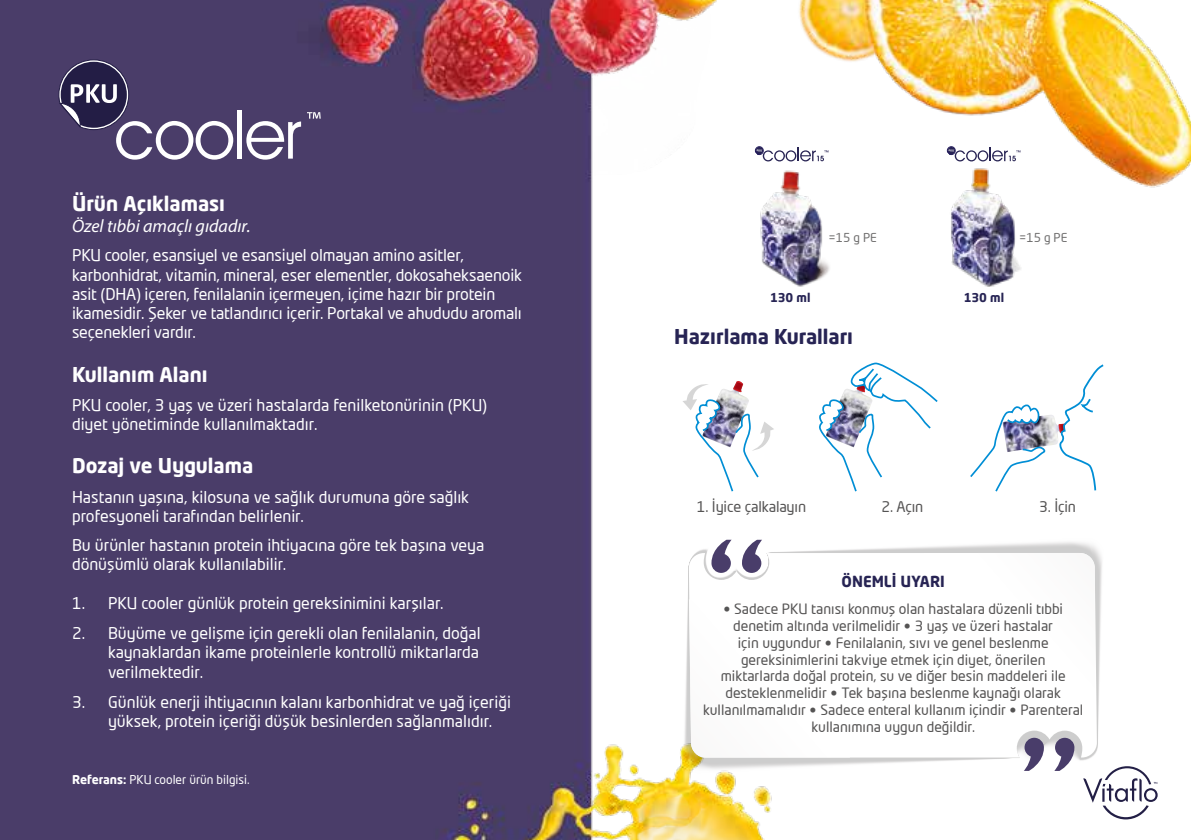
<style>
.page{position:relative;width:1191px;height:840px;background:#fff}
.page>*{position:absolute;margin:0;border:0;box-sizing:border-box;transform-origin:0 0}
.t1{font:700 20px "Neo Tech Dacia";color:#fff}
.t2{font:700 20px "Neo Tech Dacia";color:#272454}
.t3{font:italic 18px "Myriad Pro";color:#fff}
.t4{font:16px/19.2px "Neo Tech Dacia";color:#fff}
.t5{font:700 15px "Neo Tech Dacia";color:#272454}
.t6{font:14.6px "Neo Tech Dacia";letter-spacing:-.01em;color:#555454}
.t7{font:14px/16.8px "Neo Tech Dacia";color:#555454;text-align:center}
.t8{font:12.2px "Neo Tech Dacia";color:#706f6f}
.t9{font:700 12.2px "Neo Tech Dacia";color:#272454}
.t10{font:12px "Neo Tech Dacia";color:#fff}
.s1{font-weight:700}
.s2{font-family:"Avenir"}
</style>
<div class="page">
<img style="left:0;top:0;width:1191px;height:839px">
<svg style="left:947px;top:146px;width:73px;height:13px"></svg>
<svg style="left:755px;top:146px;width:73px;height:15px"></svg>
<img style="left:1048px;top:414px;width:10px;height:38px">
<svg style="left:969px;top:403px;width:79px;height:89px"></svg>
<svg style="left:711px;top:539px;width:20px;height:13px"></svg>
<svg style="left:742px;top:539px;width:20px;height:13px"></svg>
<svg style="left:1054px;top:757px;width:20px;height:13px"></svg>
<svg style="left:1023px;top:757px;width:21px;height:13px"></svg>
<svg style="left:689px;top:552px;width:407px;height:205px"></svg>
<svg style="left:977px;top:552px;width:117px;height:154px"></svg>
<svg style="left:689px;top:598px;width:161px;height:159px"></svg>
<svg style="left:59px;top:60px;width:174px;height:99px;background:#594f75"></svg>
<div style="left:237px;top:110px;width:5px;height:48px;background:#fff"></div>
<svg style="left:246px;top:121px;width:55px;height:38px"></svg>
<svg style="left:307px;top:112px;width:14px;height:7px"></svg>
<img style="left:750px;top:167px;width:84px;height:125px">
<img style="left:933px;top:159px;width:93px;height:127px">
<svg style="left:682px;top:380px;width:92px;height:112px"></svg>
<svg style="left:819px;top:362px;width:119px;height:130px"></svg>
<svg style="left:1058px;top:363px;width:47px;height:129px"></svg>
<p class="t1" style="left:72px;top:190px;width:154px">Ürün Açıklaması</p>
<p class="t3" style="left:72px;top:215px;width:180px">Özel tıbbi amaçlı gıdadır.</p>
<p class="t4" style="left:72px;top:245px;width:451px">PKU cooler, esansiyel ve esansiyel olmayan amino asitler, karbonhidrat, vitamin, mineral, eser elementler, dokosaheksaenoik asit (DHA) içeren, fenilalanin içermeyen, içime hazır bir protein ikamesidir. Şeker ve tatlandırıcı içerir. Portakal ve ahududu aromalı seçenekleri vardır.</p>
<p class="t1" style="left:72px;top:361px;width:137px">Kullanım Alanı</p>
<p class="t4" style="left:72px;top:395px;width:417px">PKU cooler, 3 yaş ve üzeri hastalarda fenilketonürinin (PKU) diyet yönetiminde kullanılmaktadır.</p>
<p class="t1" style="left:72px;top:453px;width:183px">Dozaj ve Uygulama</p>
<p class="t4" style="left:72px;top:486px;width:399px">Hastanın yaşına, kilosuna ve sağlık durumuna göre sağlık profesyoneli tarafından belirlenir.</p>
<p class="t4" style="left:72px;top:535px;width:414px">Bu ürünler hastanın protein ihtiyacına göre tek başına veya dönüşümlü olarak kullanılabilir.</p>
<p class="t4" style="left:72px;top:592px;width:373px">1. PKU cooler günlük protein gereksinimini karşılar.</p>
<p class="t4" style="left:108px;top:623px;width:374px;text-align:justify;text-indent:-36px">2. Büyüme ve gelişme için gerekli olan fenilalanin, doğal kaynaklardan ikame proteinlerle kontrollü miktarlarda verilmektedir.</p>
<p class="t4" style="left:108px;top:692px;width:404px;text-indent:-36px">3. Günlük enerji ihtiyacının kalanı karbonhidrat ve yağ içeriği yüksek, protein içeriği düşük besinlerden sağlanmalıdır.</p>
<p class="t10" style="left:72px;top:771px;width:179px"><span class="s1">Referans:</span> PKU cooler ürün bilgisi.</p>
<p class="t9" style="left:770px;top:289px;width:42px">130 ml</p>
<p class="t8" style="left:828px;top:230px;width:50px">=15 g PE</p>
<p class="t8" style="left:1019px;top:230px;width:50px">=15 g PE</p>
<p class="t9" style="left:963px;top:289px;width:42px">130 ml</p>
<p class="t2" style="left:674px;top:323px;width:180px">Hazırlama Kuralları</p>
<p class="t6" style="left:697px;top:497px;width:111px">1. İyice çalkalayın</p>
<p class="t6" style="left:881px;top:497px;width:43px">2. Açın</p>
<p class="t6" style="left:1039px;top:497px;width:38px">3. İçin</p>
<p class="t5" style="left:841px;top:571px;width:105px">ÖNEMLİ UYARI</p>
<p class="t7" style="left:703px;top:600px;width:382px"><span class="s2">•</span> Sadece PKU tanısı konmuş olan hastalara düzenli tıbbi denetim altında verilmelidir <span class="s2">•</span> 3 yaş ve üzeri hastalar<br>için uygundur <span class="s2">•</span> Fenilalanin, sıvı ve genel beslenme gereksinimlerini takviye etmek için diyet, önerilen<br>miktarlarda doğal protein, su ve diğer besin maddeleri ile desteklenmelidir <span class="s2">•</span> Tek başına beslenme kaynağı olarak kullanılmamalıdır <span class="s2">•</span> Sadece enteral kullanım içindir <span class="s2">•</span> Parenteral kullanımına uygun değildir.</p>
</div>
